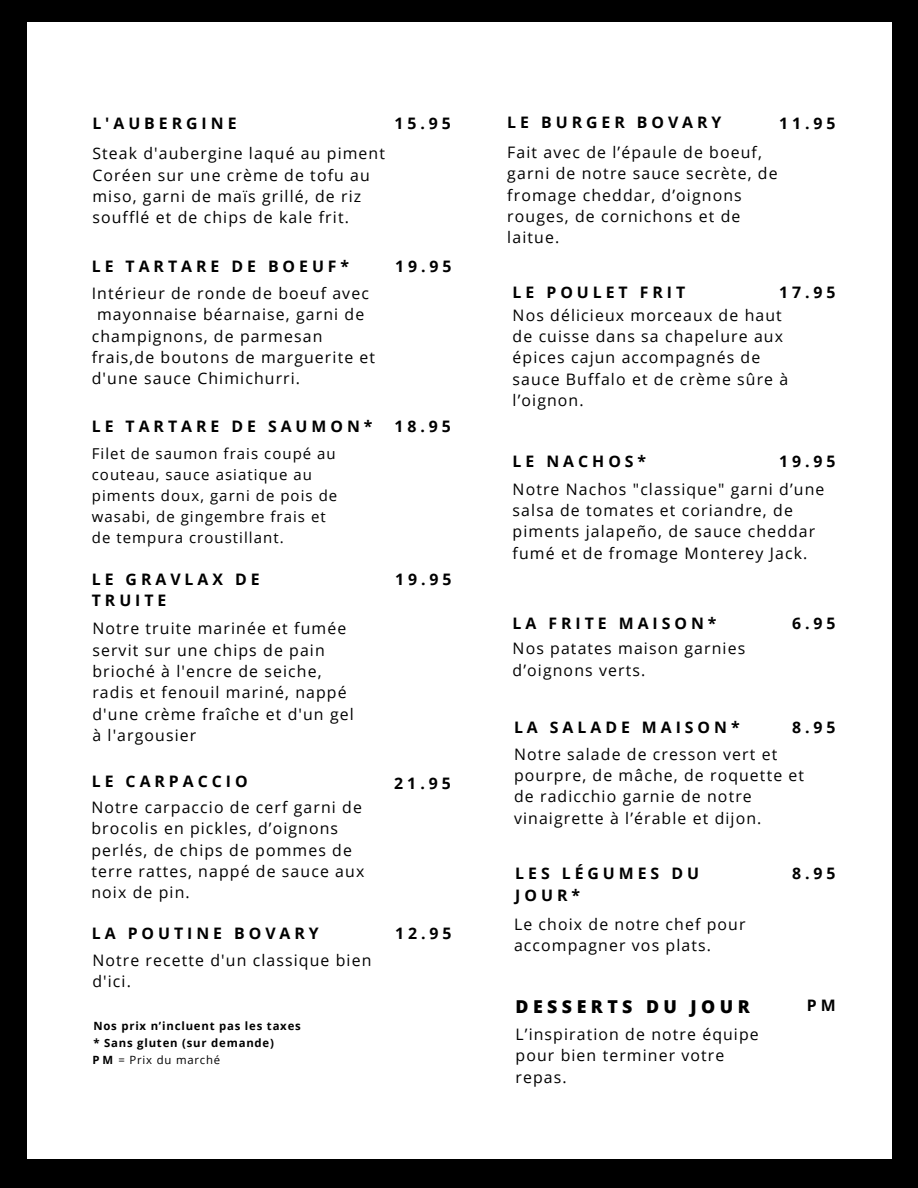
<style>
.page{position:relative;width:918px;height:1188px;background:#000}
.page>*{position:absolute;margin:0;border:0;box-sizing:border-box;transform-origin:0 0}
.t1{font:800 17.85px "Open Sans";letter-spacing:.25em;color:#000}
.t2{font:15.9px/21.3px "Open Sans";letter-spacing:.07em;color:#000}
.t3{font:700 15.9px/21.3px "Open Sans";letter-spacing:.25em;color:#000}
.t4{font:15px/21px "Open Sans";letter-spacing:.07em;color:#000}
.t5{font:700 11.4px "Open Sans";letter-spacing:.07em;color:#000}
.t6{font:11.4px "Open Sans";letter-spacing:.07em;color:#000}
</style>
<div class="page">
<div style="left:27px;top:22px;width:864px;height:1136px;background:#fff"></div>
<p class="t3" style="left:92px;top:112px;width:146px">L'AUBERGINE</p>
<p class="t2" style="left:92px;top:142px;width:294px">Steak d'aubergine laqué au piment<br>Coréen sur une crème de tofu au miso, garni de maïs grillé, de riz soufflé et de chips de kale frit.</p>
<p class="t3" style="left:394px;top:112px;width:58px">15.95</p>
<p class="t3" style="left:92px;top:255px;width:259px">LE TARTARE DE BOEUF*</p>
<p class="t2" style="left:92px;top:282px;width:279px">Intérieur de ronde de boeuf avec</p>
<p class="t2" style="left:97px;top:304px;width:269px">mayonnaise béarnaise, garni de</p>
<p class="t2" style="left:92px;top:325px;width:232px">champignons, de parmesan</p>
<p class="t2" style="left:92px;top:346px;width:285px">frais,de boutons de marguerite et</p>
<p class="t2" style="left:92px;top:368px;width:210px">d'une sauce Chimichurri.</p>
<p class="t3" style="left:395px;top:255px;width:58px">19.95</p>
<p class="t3" style="left:92px;top:416px;width:282px">LE TARTARE DE SAUMON*</p>
<p class="t3" style="left:394px;top:416px;width:58px">18.95</p>
<p class="t4" style="left:92px;top:443px;width:247px">Filet de saumon frais coupé au couteau, sauce asiatique au piments doux, garni de pois de wasabi, de gingembre frais et de tempura croustillant.</p>
<p class="t3" style="left:92px;top:568px;width:169px">LE GRAVLAX DE<br>TRUITE</p>
<p class="t2" style="left:92px;top:617px;width:263px">Notre truite marinée et fumée servit sur une chips de pain brioché à l'encre de seiche, radis et fenouil mariné, nappé d'une crème fraîche et d'un gel à l'argousier</p>
<p class="t3" style="left:92px;top:770px;width:157px">LE CARPACCIO</p>
<p class="t2" style="left:91px;top:796px;width:274px">Notre carpaccio de cerf garni de brocolis en pickles, d’oignons perlés, de chips de pommes de terre rattes, nappé de sauce aux noix de pin.</p>
<p class="t3" style="left:92px;top:923px;width:229px">LA POUTINE BOVARY</p>
<p class="t2" style="left:92px;top:949px;width:281px">Notre recette d'un classique bien d'ici.</p>
<p class="t5" style="left:93px;top:1018px;width:209px">Nos prix n’incluent pas les taxes</p>
<p class="t5" style="left:93px;top:1035px;width:182px">* Sans gluten (sur demande)</p>
<p class="t5" style="left:92px;top:1052px;width:22px">P M</p>
<p class="t6" style="left:119px;top:1052px;width:103px">= Prix du marché</p>
<p class="t3" style="left:395px;top:568px;width:58px">19.95</p>
<p class="t3" style="left:394px;top:772px;width:58px">21.95</p>
<p class="t3" style="left:395px;top:923px;width:58px">12.95</p>
<p class="t3" style="left:507px;top:111px;width:216px">LE BURGER BOVARY</p>
<p class="t2" style="left:507px;top:141px;width:272px">Fait avec de l’épaule de boeuf, garni de notre sauce secrète, de fromage cheddar, d’oignons rouges, de cornichons et de laitue.</p>
<p class="t3" style="left:779px;top:112px;width:58px">11.95</p>
<p class="t3" style="left:779px;top:281px;width:58px">17.95</p>
<p class="t3" style="left:513px;top:281px;width:174px">LE POULET FRIT</p>
<p class="t2" style="left:513px;top:304px;width:277px">Nos délicieux morceaux de haut de cuisse dans sa chapelure aux épices cajun accompagnés de sauce Buffalo et de crème sûre à l’oignon.</p>
<p class="t3" style="left:513px;top:450px;width:135px">LE NACHOS*</p>
<p class="t2" style="left:513px;top:478px;width:313px">Notre Nachos "classique" garni d’une salsa de tomates et coriandre, de piments jalapeño, de sauce cheddar fumé et de fromage Monterey Jack.</p>
<p class="t3" style="left:779px;top:450px;width:58px">19.95</p>
<p class="t3" style="left:513px;top:612px;width:205px">LA FRITE MAISON*</p>
<p class="t2" style="left:513px;top:638px;width:234px">Nos patates maison garnies d’oignons verts.</p>
<p class="t3" style="left:792px;top:612px;width:45px">6.95</p>
<p class="t3" style="left:514px;top:717px;width:227px">LA SALADE MAISON*</p>
<p class="t2" style="left:514px;top:743px;width:292px">Notre salade de cresson vert et pourpre, de mâche, de roquette et de radicchio garnie de notre vinaigrette à l’érable et dijon.</p>
<p class="t3" style="left:792px;top:717px;width:45px">8.95</p>
<p class="t3" style="left:515px;top:863px;width:185px">LES LÉGUMES DU<br>JOUR*</p>
<p class="t2" style="left:514px;top:913px;width:233px">Le choix de notre chef pour accompagner vos plats.</p>
<p class="t1" style="left:516px;top:994px;width:236px">DESSERTS DU JOUR</p>
<p class="t2" style="left:516px;top:1023px;width:245px">L’inspiration de notre équipe pour bien terminer votre repas.</p>
<p class="t3" style="left:792px;top:863px;width:45px">8.95</p>
<p class="t3" style="left:807px;top:994px;width:30px">P M</p>
</div>
